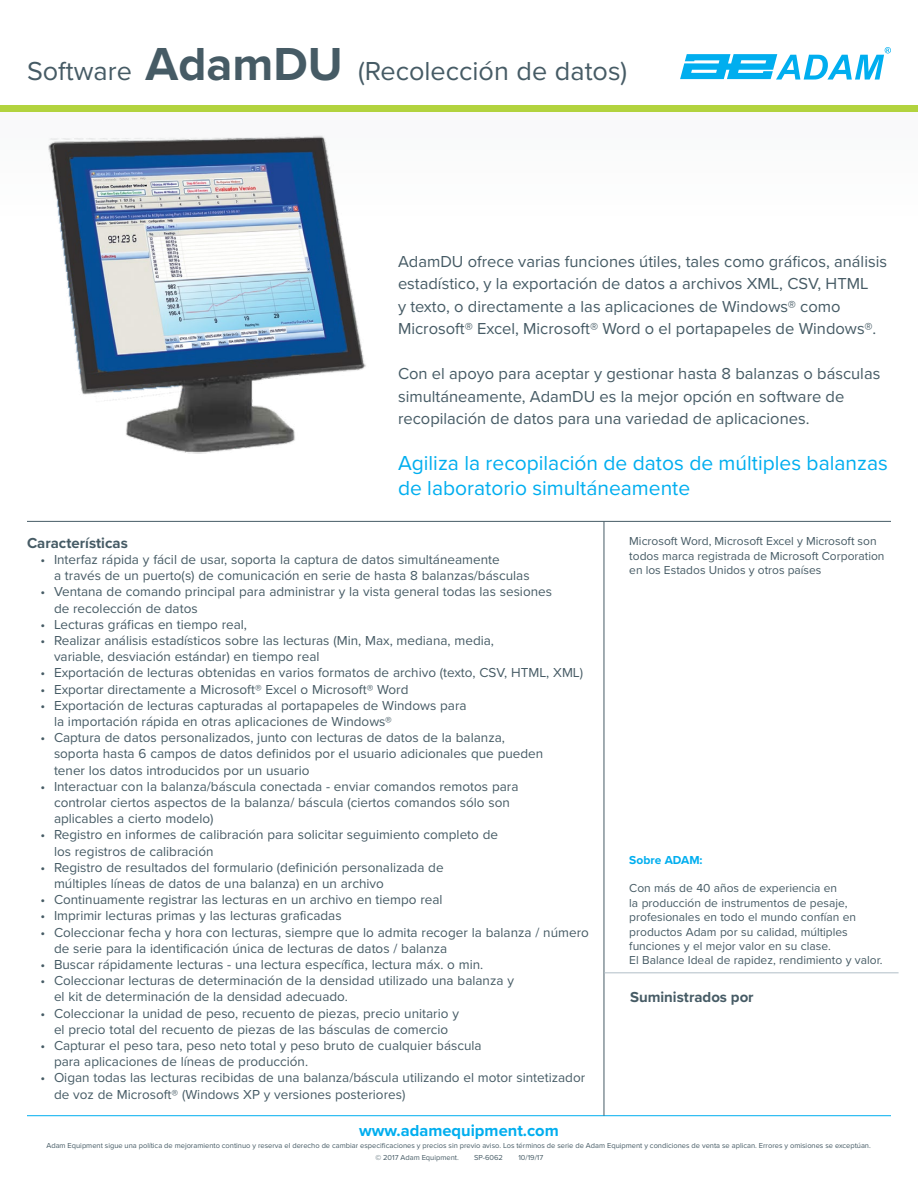
<style>
.page{position:relative;width:918px;height:1188px;background:#fff}
.page>*{position:absolute;margin:0;border:0;box-sizing:border-box;transform-origin:0 0}
.t1{font:27px "Proxima Nova";color:#465b65}
.t2{font:21px/25.2px "Proxima Nova";color:#00aeef}
.t3{font:16.5px/22.5px "Proxima Nova";color:#465b65}
.t4{font:700 16.5px "Proxima Nova";color:#00aeef}
.t5{font:700 15px "Proxima Nova";color:#465b65}
.t6{font:13.5px/16.2px "Proxima Nova";color:#465b65}
.t7{font:12px/14.4px "Proxima Nova";color:#465b65}
.t8{font:700 12px "Proxima Nova";color:#00aeef}
.t9{font:7.5px/12.3px "Proxima Nova";color:#465b65}
.s1{font-weight:700;font-size:48px}
</style>
<div class="page">
<div style="left:0;top:111px;width:918px;height:114px;background:#fbfbfb"></div>
<div style="left:0;top:105px;width:918px;height:6px;background:#b2d33e"></div>
<hr style="left:27px;top:1115px;width:864px;height:1px;background:#00aeef">
<hr style="left:27px;top:521px;width:864px;height:1px;background:#465b65">
<hr style="left:604px;top:522px;width:1px;height:594px;background:#465b65">
<hr style="left:604px;top:973px;width:295px;height:1px;background:#b1bfc7">
<svg style="left:680px;top:47px;width:211px;height:33px"></svg>
<img style="left:48px;top:135px;width:318px;height:319px">
<h1 class="t1" style="left:27px;top:50px;width:602px">Software <span class="s1">AdamDU</span> (Recolección de datos)</h1>
<p class="t3" style="left:398px;top:249px;width:491px">AdamDU ofrece varias funciones útiles, tales como gráficos, análisis estadístico, y la exportación de datos a archivos XML, CSV, HTML<br>y texto, o directamente a las aplicaciones de Windows® como Microsoft® Excel, Microsoft® Word o el portapapeles de Windows®.</p>
<p class="t3" style="left:398px;top:362px;width:484px">Con el apoyo para aceptar y gestionar hasta 8 balanzas o básculas simultáneamente, AdamDU es la mejor opción en software de recopilación de datos para una variedad de aplicaciones.</p>
<h2 class="t2" style="left:398px;top:449px;width:491px">Agiliza la recopilación de datos de múltiples balanzas de laboratorio simultáneamente</h2>
<p class="t5" style="left:27px;top:532px;width:102px">Características</p>
<p class="t6" style="left:54px;top:551px;width:477px;text-indent:-14px">• Interfaz rápida y fácil de usar, soporta la captura de datos simultáneamente<br>a través de un puerto(s) de comunicación en serie de hasta 8 balanzas/básculas</p>
<p class="t6" style="left:54px;top:583px;width:500px;text-indent:-14px">• Ventana de comando principal para administrar y la vista general todas las sesiones de recolección de datos</p>
<p class="t6" style="left:40px;top:616px;width:208px">• Lecturas gráficas en tiempo real,</p>
<p class="t6" style="left:54px;top:632px;width:442px;text-indent:-14px">• Realizar análisis estadísticos sobre las lecturas (Min, Max, mediana, media, variable, desviación estándar) en tiempo real</p>
<p class="t6" style="left:40px;top:664px;width:544px">• Exportación de lecturas obtenidas en varios formatos de archivo (texto, CSV, HTML, XML)</p>
<p class="t6" style="left:40px;top:680px;width:370px">• Exportar directamente a Microsoft® Excel o Microsoft® Word</p>
<p class="t6" style="left:54px;top:697px;width:414px;text-indent:-14px">• Exportación de lecturas capturadas al portapapeles de Windows para la importación rápida en otras aplicaciones de Windows®</p>
<p class="t6" style="left:54px;top:729px;width:491px;text-indent:-14px">• Captura de datos personalizados, junto con lecturas de datos de la balanza, soporta hasta 6 campos de datos definidos por el usuario adicionales que pueden tener los datos introducidos por un usuario</p>
<p class="t6" style="left:54px;top:778px;width:466px;text-indent:-14px">• Interactuar con la balanza/báscula conectada - enviar comandos remotos para controlar ciertos aspectos de la balanza/ báscula (ciertos comandos sólo son aplicables a cierto modelo)</p>
<p class="t6" style="left:54px;top:826px;width:446px;text-indent:-14px">• Registro en informes de calibración para solicitar seguimiento completo de los registros de calibración</p>
<p class="t6" style="left:54px;top:859px;width:391px;text-indent:-14px">• Registro de resultados del formulario (definición personalizada de múltiples líneas de datos de una balanza) en un archivo</p>
<p class="t6" style="left:40px;top:891px;width:404px">• Continuamente registrar las lecturas en un archivo en tiempo real</p>
<p class="t6" style="left:40px;top:907px;width:303px">• Imprimir lecturas primas y las lecturas graficadas</p>
<p class="t6" style="left:54px;top:923px;width:536px;text-indent:-14px">• Coleccionar fecha y hora con lecturas, siempre que lo admita recoger la balanza / número de serie para la identificación única de lecturas de datos / balanza</p>
<p class="t6" style="left:40px;top:956px;width:444px">• Buscar rápidamente lecturas - una lectura específica, lectura máx. o min.</p>
<p class="t6" style="left:54px;top:972px;width:461px;text-indent:-14px">• Coleccionar lecturas de determinación de la densidad utilizado una balanza y el kit de determinación de la densidad adecuado.</p>
<p class="t6" style="left:40px;top:1004px;width:420px;text-align:center">• Coleccionar la unidad de peso, recuento de piezas, precio unitario y el precio total del recuento de piezas de las básculas de comercio</p>
<p class="t6" style="left:54px;top:1037px;width:429px;text-indent:-14px">• Capturar el peso tara, peso neto total y peso bruto de cualquier báscula para aplicaciones de líneas de producción.</p>
<p class="t6" style="left:54px;top:1069px;width:533px;text-indent:-14px">• Oigan todas las lecturas recibidas de una balanza/báscula utilizando el motor sintetizador de voz de Microsoft® (Windows XP y versiones posteriores)</p>
<p class="t7" style="left:629px;top:534px;width:257px">Microsoft Word, Microsoft Excel y Microsoft son todos marca registrada de Microsoft Corporation en los Estados Unidos y otros países</p>
<p class="t8" style="left:629px;top:851px;width:75px">Sobre ADAM:</p>
<p class="t7" style="left:629px;top:881px;width:255px">Con más de 40 años de experiencia en<br>la producción de instrumentos de pesaje, profesionales en todo el mundo confían en productos Adam por su calidad, múltiples funciones y el mejor valor en su clase.<br>El Balance Ideal de rapidez, rendimiento y valor.</p>
<p class="t5" style="left:630px;top:986px;width:125px">Suministrados por</p>
<p class="t4" style="left:359px;top:1118px;width:201px">www.adamequipment.com</p>
<p class="t9" style="left:375px;top:1139px;width:497px;text-indent:-329px">Adam Equipment sigue una política de mejoramiento continuo y reserva el derecho de cambiar especificaciones y precios sin previo aviso. Los términos de serie de Adam Equipment y condiciones de venta se aplican. Errores y omisiones se exceptúan. © 2017 Adam Equipment.</p>
<p class="t9" style="left:474px;top:1151px;width:30px">SP-6062</p>
<p class="t9" style="left:518px;top:1151px;width:26px">10/19/17</p>
</div>
